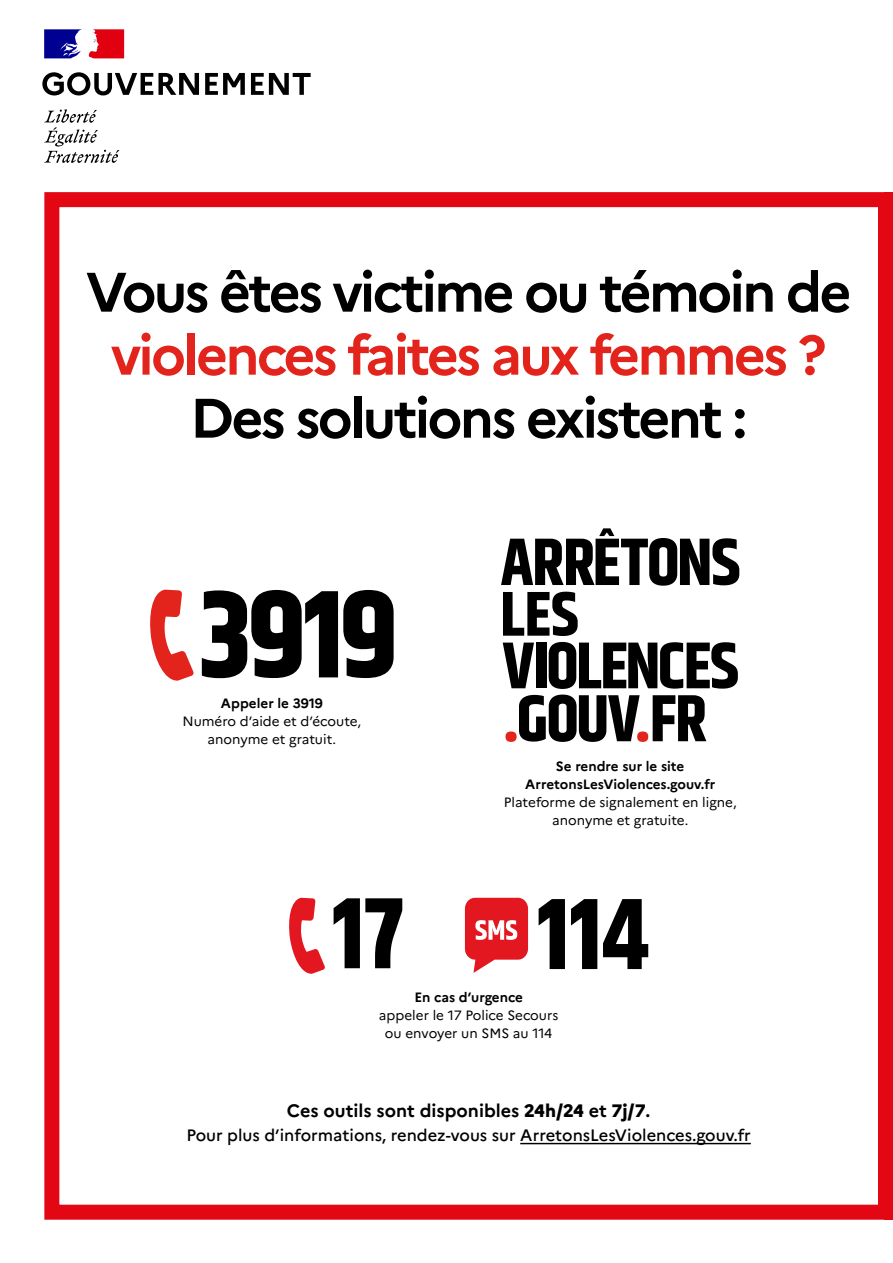
<style>
.page{position:relative;width:893px;height:1263px;background:#fff}
.page>*{position:absolute;margin:0;border:0;box-sizing:border-box;transform-origin:0 0}
.t1{font:700 55.5px "Marianne";letter-spacing:-.05em;color:#000}
.t2{font:700 55.5px "Marianne";letter-spacing:-.05em;color:#e2241c}
.t3{font:700 18px "Marianne";color:#000}
.t4{font:500 16.5px "Marianne";color:#000}
.t5{font:13.5px/18px "Marianne";color:#000;text-align:center}
.t6{font:700 13.5px/18px "Marianne";color:#000;text-align:center}
.s1{font-weight:800}
</style>
<div class="page">
<hr style="left:520px;top:1143px;width:231px;height:1px;background:#000">
<svg style="left:42px;top:72px;width:157px;height:23px"></svg>
<svg style="left:205px;top:73px;width:40px;height:22px"></svg>
<svg style="left:251px;top:73px;width:60px;height:22px"></svg>
<svg style="left:44px;top:109px;width:75px;height:54px"></svg>
<svg style="left:44px;top:29px;width:38px;height:29px"></svg>
<svg style="left:89px;top:29px;width:35px;height:29px"></svg>
<div style="left:44px;top:192px;width:849px;height:1028px;border:15px solid #e30613"></div>
<svg style="left:334px;top:898px;width:68px;height:70px"></svg>
<svg style="left:289px;top:898px;width:36px;height:76px"></svg>
<svg style="left:539px;top:899px;width:26px;height:70px"></svg>
<svg style="left:571px;top:899px;width:26px;height:70px"></svg>
<svg style="left:603px;top:899px;width:45px;height:70px"></svg>
<svg style="left:465px;top:898px;width:63px;height:75px"></svg>
<svg style="left:150px;top:590px;width:44px;height:91px"></svg>
<svg style="left:202px;top:590px;width:192px;height:88px"></svg>
<svg style="left:501px;top:528px;width:238px;height:58px"></svg>
<svg style="left:503px;top:592px;width:75px;height:44px"></svg>
<svg style="left:503px;top:642px;width:235px;height:100px"></svg>
<h1 class="t1" style="left:86px;top:258px;width:767px">Vous êtes victime ou témoin de</h1>
<h1 class="t2" style="left:111px;top:321px;width:717px">violences faites aux femmes ?</h1>
<h1 class="t1" style="left:190px;top:384px;width:559px">Des solutions existent :</h1>
<p class="t6" style="left:221px;top:694px;width:104px">Appeler le 3919</p>
<p class="t5" style="left:182px;top:712px;width:180px">Numéro d’aide et d’écoute, anonyme et gratuit.</p>
<p class="t6" style="left:525px;top:757px;width:192px">Se rendre sur le site<br>ArretonsLesViolences.gouv.fr</p>
<p class="t5" style="left:504px;top:793px;width:234px">Plateforme de signalement en ligne, anonyme et gratuite.</p>
<p class="t6" style="left:414px;top:988px;width:110px">En cas d’urgence</p>
<p class="t5" style="left:379px;top:1006px;width:181px">appeler le 17 Police Secours ou envoyer un SMS au 114</p>
<h2 class="t3" style="left:287px;top:1099px;width:365px">Ces outils sont disponibles <span class="s1">24h/24</span> et <span class="s1">7j/7</span>.</h2>
<p class="t4" style="left:187px;top:1125px;width:566px">Pour plus d’informations, rendez-vous sur ArretonsLesViolences.gouv.fr</p>
</div>
